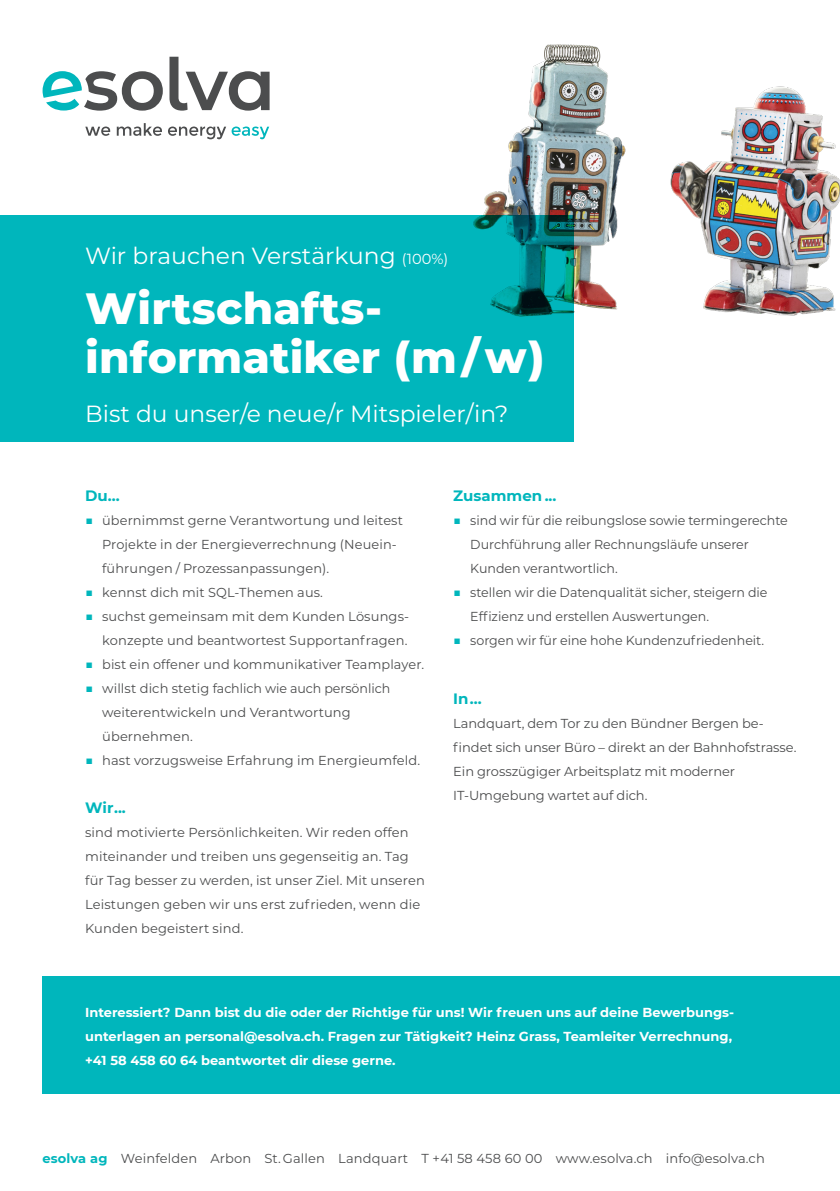
<style>
.page{position:relative;width:840px;height:1191px;background:#fff}
.page>*{position:absolute;margin:0;border:0;box-sizing:border-box;transform-origin:0 0}
.t1{font:800 43.8px/49.6px "Montserrat";letter-spacing:.005em;color:#fff}
.t2{font:23.4px "Montserrat";color:#fff}
.t3{font:700 15px "Montserrat";color:#00b6bc}
.t4{font:13px/24px "Montserrat";letter-spacing:.005em;color:#4b4c4d}
.t5{font:700 13px/24px "Montserrat";color:#fff}
.s1{font-size:14.6px}
.s2{font-size:14px;color:#00b6bc}
.s3{font-weight:700;color:#00b6bc}
</style>
<div class="page">
<img style="left:483px;top:44px;width:356px;height:325px">
<svg style="left:43px;top:71px;width:120px;height:40px"></svg>
<svg style="left:169px;top:57px;width:100px;height:54px"></svg>
<svg style="left:85px;top:126px;width:25px;height:10px"></svg>
<svg style="left:117px;top:123px;width:45px;height:13px"></svg>
<svg style="left:168px;top:126px;width:101px;height:13px"></svg>
<div style="left:43px;top:975px;width:796px;height:118px;background:#00b6bc"></div>
<div style="left:0;top:215px;width:573px;height:227px;background:#00b6bc"></div>
<h2 class="t2" style="left:85px;top:239px;width:364px">Wir brauchen Verstärkung <span class="s1">(100%)</span></h2>
<h1 class="t1" style="left:85px;top:281px;width:460px">Wirtschafts&shy;informatiker (m/w)</h1>
<h2 class="t2" style="left:85px;top:397px;width:424px">Bist du unser/e neue/r Mitspieler/in?</h2>
<p class="t3" style="left:85px;top:485px;width:36px">Du...</p>
<p class="t4" style="left:102px;top:508px;width:302px;text-indent:-17px"><span class="s2">■</span> übernimmst gerne Verantwortung und leitest<br>Projekte in der Energieverrechnung (Neuein&shy;führungen / Prozessanpassungen).</p>
<p class="t4" style="left:85px;top:580px;width:239px"><span class="s2">■</span> kennst dich mit SQL-Themen aus.</p>
<p class="t4" style="left:85px;top:604px;width:325px;text-align:right"><span class="s2">■</span> suchst gemeinsam mit dem Kunden Lösungs&shy;konzepte und beantwortest Supportanfragen.</p>
<p class="t4" style="left:85px;top:652px;width:340px"><span class="s2">■</span> bist ein offener und kommunikativer Teamplayer.</p>
<p class="t4" style="left:102px;top:676px;width:289px;text-indent:-17px"><span class="s2">■</span> willst dich stetig fachlich wie auch persönlich weiterentwickeln und Verantwortung übernehmen.</p>
<p class="t4" style="left:85px;top:748px;width:336px"><span class="s2">■</span> hast vorzugsweise Erfahrung im Energieumfeld.</p>
<p class="t3" style="left:85px;top:797px;width:42px">Wir...</p>
<p class="t4" style="left:85px;top:820px;width:341px">sind motivierte Persönlichkeiten. Wir reden offen miteinander und treiben uns gegenseitig an. Tag für Tag besser zu werden, ist unser Ziel. Mit unseren Leistungen geben wir uns erst zufrieden, wenn die Kunden begeistert sind.</p>
<p class="t3" style="left:453px;top:485px;width:105px">Zusammen ...</p>
<p class="t4" style="left:470px;top:508px;width:319px;text-indent:-17px"><span class="s2">■</span> sind wir für die reibungslose sowie termingerechte<br>Durchführung aller Rechnungsläufe unserer<br>Kunden verantwortlich.</p>
<p class="t4" style="left:470px;top:580px;width:298px;text-indent:-17px"><span class="s2">■</span> stellen wir die Datenqualität sicher, steigern die<br>Effizienz und erstellen Auswertungen.</p>
<p class="t4" style="left:453px;top:628px;width:312px"><span class="s2">■</span> sorgen wir für eine hohe Kundenzufriedenheit.</p>
<p class="t3" style="left:453px;top:688px;width:30px">In...</p>
<p class="t4" style="left:453px;top:711px;width:344px">Landquart, dem Tor zu den Bündner Bergen be&shy;findet sich unser Büro – direkt an der Bahnhofstrasse.<br>Ein grosszügiger Arbeitsplatz mit moderner IT-Umgebung wartet auf dich.</p>
<p class="t5" style="left:85px;top:999px;width:650px">Interessiert? Dann bist du die oder der Richtige für uns! Wir freuen uns auf deine Bewerbungs&shy;unterlagen an personal@esolva.ch. Fragen zur Tätigkeit? Heinz Grass, Teamleiter Verrechnung, +41 58 458 60 64 beantwortet dir diese gerne.</p>
<p class="t4" style="left:43px;top:1145px;width:723px"><span class="s3">esolva ag</span> Weinfelden Arbon St. Gallen Landquart T +41 58 458 60 00 www.esolva.ch info@esolva.ch</p>
</div>
